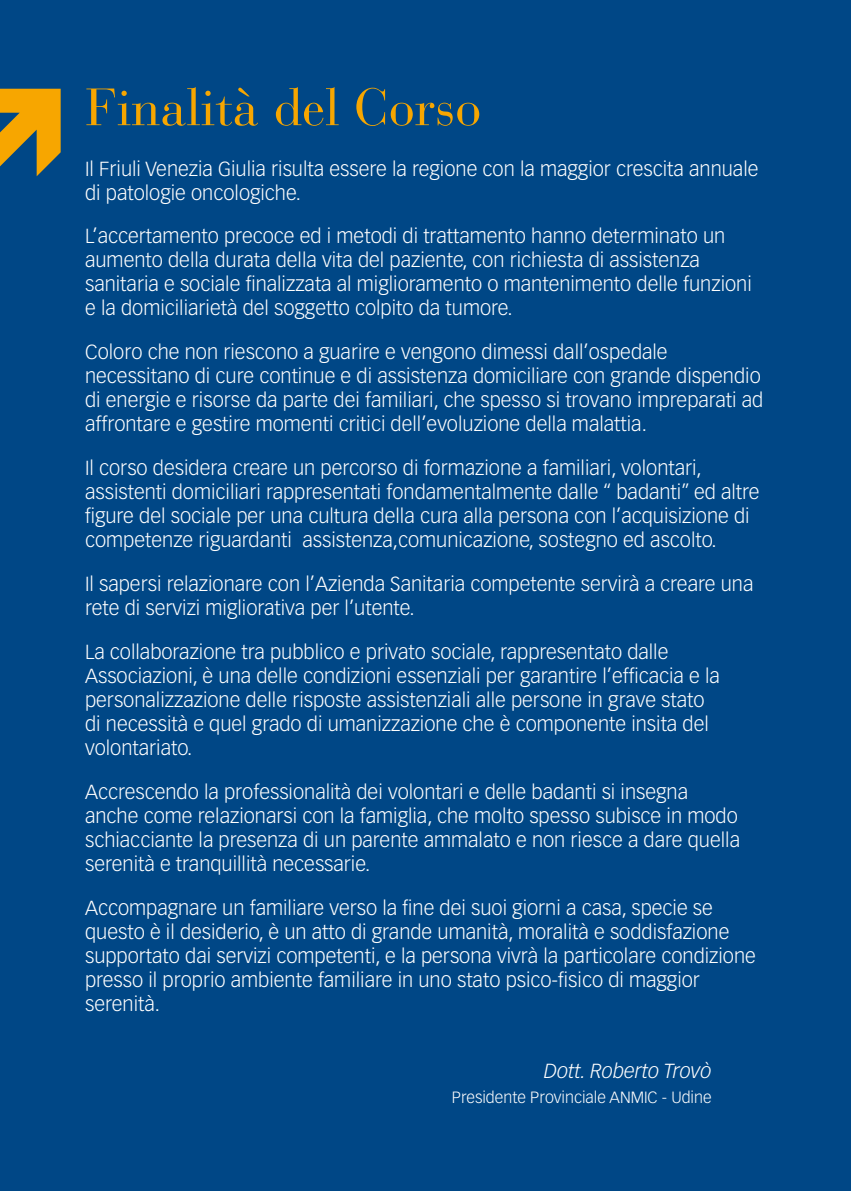
<style>
.page{position:relative;width:851px;height:1191px;background:#fff}
.page>*{position:absolute;margin:0;border:0;box-sizing:border-box;transform-origin:0 0}
.t1{font:52px "Bauer Bodoni";color:#f7a600}
.t2{font:300 20px/24px "Vectora LH";color:#fff}
.t3{font:italic 300 20px "Vectora LH";color:#fff}
.t4{font:300 16px "Vectora LH";color:#fff}
</style>
<div class="page">
<div style="left:0;top:0;width:850px;height:1191px;background:#004786"></div>
<svg style="left:0;top:89px;width:61px;height:87px"></svg>
<h1 class="t1" style="left:85px;top:76px;width:397px">Finalità del Corso</h1>
<p class="t2" style="left:85px;top:157px;width:674px">Il Friuli Venezia Giulia risulta essere la regione con la maggior crescita annuale di patologie oncologiche.</p>
<p class="t2" style="left:85px;top:225px;width:668px">L’accertamento precoce ed i metodi di trattamento hanno determinato un aumento della durata della vita del paziente, con richiesta di assistenza sanitaria e sociale finalizzata al miglioramento o mantenimento delle funzioni e la domiciliarietà del soggetto colpito da tumore.</p>
<p class="t2" style="left:85px;top:340px;width:679px">Coloro che non riescono a guarire e vengono dimessi dall’ospedale necessitano di cure continue e di assistenza domiciliare con grande dispendio di energie e risorse da parte dei familiari, che spesso si trovano impreparati ad affrontare e gestire momenti critici dell’evoluzione della malattia.</p>
<p class="t2" style="left:85px;top:456px;width:676px">Il corso desidera creare un percorso di formazione a familiari, volontari, assistenti domiciliari rappresentati fondamentalmente dalle “ badanti” ed altre figure del sociale per una cultura della cura alla persona con l’acquisizione di competenze riguardanti assistenza,comunicazione, sostegno ed ascolto.</p>
<p class="t2" style="left:85px;top:572px;width:669px">Il sapersi relazionare con l’Azienda Sanitaria competente servirà a creare una rete di servizi migliorativa per l’utente.</p>
<p class="t2" style="left:85px;top:640px;width:636px">La collaborazione tra pubblico e privato sociale, rappresentato dalle Associazioni, è una delle condizioni essenziali per garantire l’efficacia e la personalizzazione delle risposte assistenziali alle persone in grave stato di necessità e quel grado di umanizzazione che è componente insita del volontariato.</p>
<p class="t2" style="left:85px;top:780px;width:656px">Accrescendo la professionalità dei volontari e delle badanti si insegna anche come relazionarsi con la famiglia, che molto spesso subisce in modo schiacciante la presenza di un parente ammalato e non riesce a dare quella serenità e tranquillità necessarie.</p>
<p class="t2" style="left:85px;top:896px;width:672px">Accompagnare un familiare verso la fine dei suoi giorni a casa, specie se questo è il desiderio, è un atto di grande umanità, moralità e soddisfazione supportato dai servizi competenti, e la persona vivrà la particolare condizione presso il proprio ambiente familiare in uno stato psico-fisico di maggior serenità.</p>
<p class="t3" style="left:544px;top:1059px;width:169px">Dott. Roberto Trovò</p>
<p class="t4" style="left:452px;top:1088px;width:261px">Presidente Provinciale ANMIC - Udine</p>
</div>
